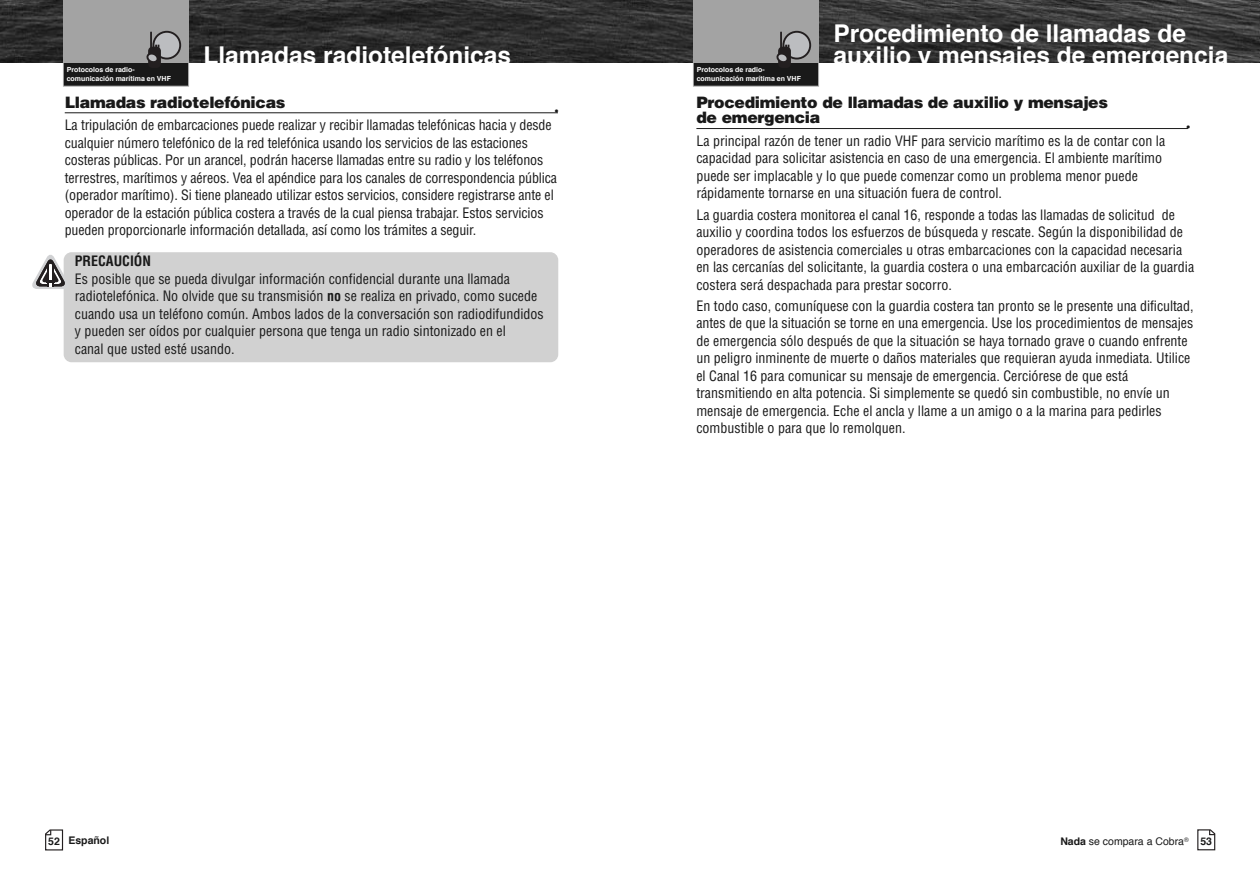
<style>
.page{position:relative;width:1260px;height:882px;background:#fff}
.page>*{position:absolute;margin:0;border:0;box-sizing:border-box;transform-origin:0 0}
.t1{font:700 24.5px/22.8px "Helvetica";color:#fff}
.t2{font:900 15.75px/15.8px "Helvetica LT Std";letter-spacing:-.02em;color:#191919}
.t3{font:condensed 14px/17.5px "Helvetica LT Std";color:#191919}
.t4{font:700 condensed 14px "Helvetica LT Std";color:#191919}
.t5{font:700 14px "Helvetica";color:#191919}
.t6{font:10.5px "Helvetica";color:#191919}
.t7{font:700 10.5px "Helvetica";color:#191919}
.t8{font:700 7px/8.4px "Helvetica";color:#fff}
.t9{font:6.3px "Helvetica";color:#191919}
.s1{font-weight:700}
</style>
<div class="page">
<img style="left:630px;top:0;width:630px;height:63px">
<div style="left:694px;top:62px;width:124px;height:24px;background:#191919"></div>
<div style="left:693px;top:61px;width:126px;height:26px;border:1px solid #a3a3a3"></div>
<div style="left:693px;top:0;width:126px;height:63px;background:#a3a3a3"></div>
<div style="left:783px;top:32px;width:27px;height:27px;background:#bcbdc0;border-radius:50%"></div>
<div style="left:782px;top:31px;width:29px;height:29px;border:2px solid #231f20;border-radius:50%"></div>
<div style="left:778px;top:47px;width:13px;height:21px;background:#231f20;border-radius:4px"></div>
<hr style="left:780px;top:32px;width:2px;height:23px;background:#231f20">
<svg style="left:776px;top:45px;width:14px;height:18px"></svg>
<svg style="left:1197px;top:829px;width:18px;height:21px"></svg>
<hr style="left:696px;top:128px;width:492px;height:1px;background:#191919">
<svg style="left:0;top:0;width:630px;height:63px;background:#2c2c2c"></svg>
<div style="left:64px;top:62px;width:124px;height:24px;background:#191919"></div>
<div style="left:63px;top:61px;width:126px;height:26px;border:1px solid #a3a3a3"></div>
<div style="left:63px;top:0;width:126px;height:63px;background:#a3a3a3"></div>
<div style="left:153px;top:32px;width:27px;height:27px;background:#bcbdc0;border-radius:50%"></div>
<div style="left:152px;top:31px;width:29px;height:29px;border:2px solid #231f20;border-radius:50%"></div>
<div style="left:148px;top:47px;width:13px;height:21px;background:#231f20;border-radius:4px"></div>
<hr style="left:150px;top:32px;width:2px;height:23px;background:#231f20">
<svg style="left:146px;top:45px;width:14px;height:18px"></svg>
<svg style="left:45px;top:829px;width:19px;height:21px"></svg>
<div style="left:64px;top:252px;width:494px;height:110px;background:#d1d1d1;border-radius:8px"></div>
<hr style="left:65px;top:112px;width:493px;height:1px;background:#191919">
<svg style="left:32px;top:255px;width:33px;height:34px"></svg>
<h1 class="t1" style="left:203px;top:46px;width:309px">Llamadas radiotelefónicas</h1>
<p class="t2" style="left:65px;top:95px;width:222px">Llamadas radiotelefónicas</p>
<p class="t8" style="left:67px;top:66px;width:106px">Protocolos de radio&shy;comunicación marítima en VHF</p>
<p class="t5" style="left:554px;top:106px;width:6px">•</p>
<p class="t3" style="left:65px;top:117px;width:494px">La tripulación de embarcaciones puede realizar y recibir llamadas telefónicas hacia y desde cualquier número telefónico de la red telefónica usando los servicios de las estaciones costeras públicas. Por un arancel, podrán hacerse llamadas entre su radio y los teléfonos terrestres, marítimos y aéreos. Vea el apéndice para los canales de correspondencia pública (operador marítimo). Si tiene planeado utilizar estos servicios, considere registrarse ante el operador de la estación pública costera a través de la cual piensa trabajar. Estos servicios pueden proporcionarle información detallada, así como los trámites a seguir.</p>
<p class="t4" style="left:75px;top:256px;width:78px">PRECAUCIÓN</p>
<p class="t3" style="left:75px;top:271px;width:470px">Es posible que se pueda divulgar información confidencial durante una llamada radiotelefónica. No olvide que su transmisión <span class="s1">no</span> se realiza en privado, como sucede cuando usa un teléfono común. Ambos lados de la conversación son radiodifundidos y pueden ser oídos por cualquier persona que tenga un radio sintonizado en el<br>canal que usted esté usando.</p>
<h1 class="t1" style="left:833px;top:24px;width:396px">Procedimiento de llamadas de auxilio y mensajes de emergencia</h1>
<p class="t2" style="left:696px;top:95px;width:413px">Procedimiento de llamadas de auxilio y mensajes de emergencia</p>
<p class="t5" style="left:1186px;top:121px;width:6px">•</p>
<p class="t3" style="left:696px;top:133px;width:470px">La principal razón de tener un radio VHF para servicio marítimo es la de contar con la capacidad para solicitar asistencia en caso de una emergencia. El ambiente marítimo puede ser implacable y lo que puede comenzar como un problema menor puede rápidamente tornarse en una situación fuera de control.</p>
<p class="t3" style="left:696px;top:207px;width:499px">La guardia costera monitorea el canal 16, responde a todas las llamadas de solicitud de auxilio y coordina todos los esfuerzos de búsqueda y rescate. Según la disponibilidad de operadores de asistencia comerciales u otras embarcaciones con la capacidad necesaria en las cercanías del solicitante, la guardia costera o una embarcación auxiliar de la guardia costera será despachada para prestar socorro.</p>
<p class="t3" style="left:696px;top:298px;width:499px">En todo caso, comuníquese con la guardia costera tan pronto se le presente una dificultad, antes de que la situación se torne en una emergencia. Use los procedimientos de mensajes de emergencia sólo después de que la situación se haya tornado grave o cuando enfrente un peligro inminente de muerte o daños materiales que requieran ayuda inmediata. Utilice el Canal 16 para comunicar su mensaje de emergencia. Cerciórese de que está transmitiendo en alta potencia. Si simplemente se quedó sin combustible, no envíe un mensaje de emergencia. Eche el ancla y llame a un amigo o a la marina para pedirles combustible o para que lo remolquen.</p>
<p class="t8" style="left:697px;top:66px;width:106px">Protocolos de radio&shy;comunicación marítima en VHF</p>
<p class="t7" style="left:48px;top:836px;width:62px">52 Español</p>
<p class="t6" style="left:1060px;top:837px;width:125px"><span class="s1">Nada</span> se compara a Cobra</p>
<p class="t7" style="left:1200px;top:837px;width:13px">53</p>
<p class="t9" style="left:1184px;top:837px;width:6px">®</p>
</div>
